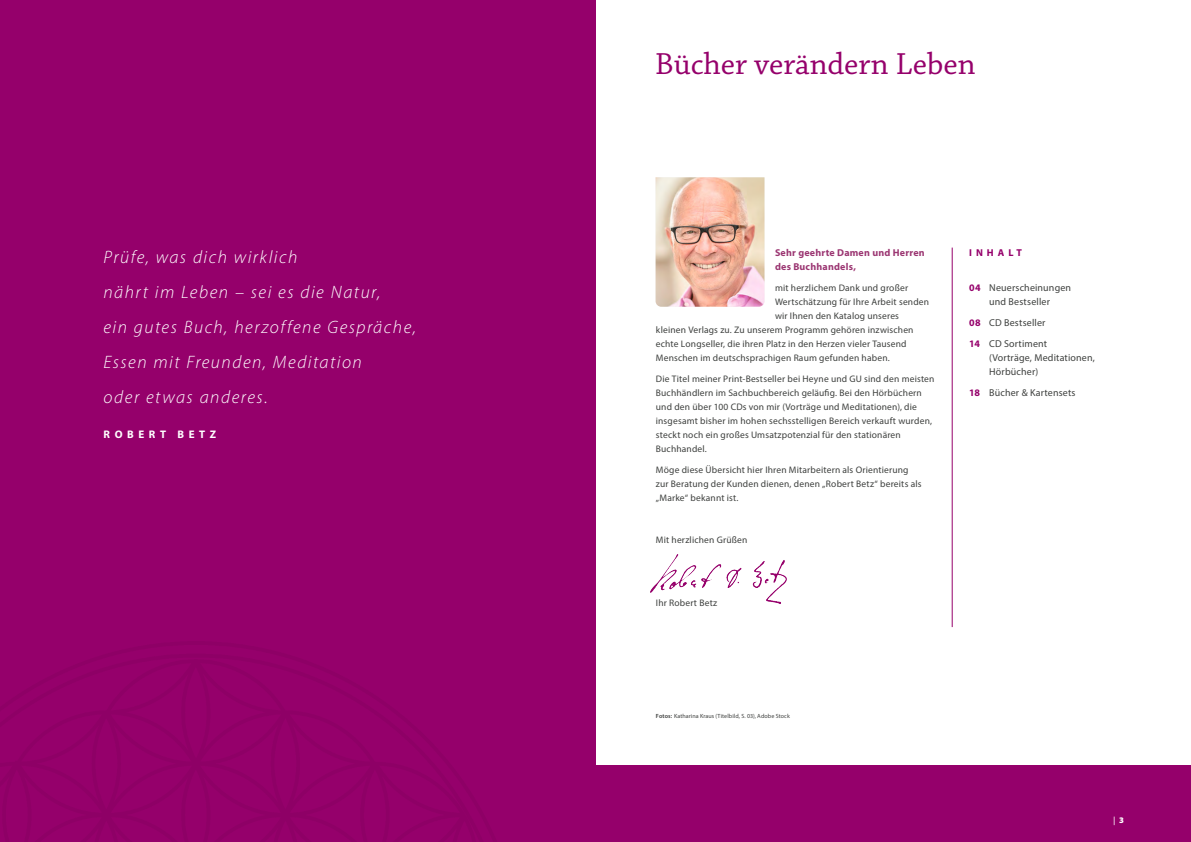
<style>
.page{position:relative;width:1191px;height:842px;background:#fff}
.page>*{position:absolute;margin:0;border:0;box-sizing:border-box;transform-origin:0 0}
.t1{font:32px "Chaparral Pro";color:#95006b}
.t2{font:italic 300 18px/35px "Myriad Pro";letter-spacing:.085em;color:#fff}
.t3{font:700 11px "Myriad Pro";letter-spacing:.42em;color:#fff}
.t4{font:10px/14px "Myriad Pro";letter-spacing:.015em;color:#3e403e}
.t5{font:700 10px/14px "Myriad Pro";letter-spacing:.02em;color:#9b3672}
.t6{font:700 10px "Myriad Pro";letter-spacing:.4em;color:#95006b}
.t7{font:9.5px/14px "Myriad Pro";letter-spacing:.02em;color:#3e403e}
.t8{font:600 condensed 8.5px "Myriad Pro";color:#fff}
.t9{font:6px "Myriad Pro";letter-spacing:.015em;color:#3e403e}
.s1{font-weight:700;color:#95006b}
.s2{font-weight:600}
.s3{font-weight:900;font-stretch:normal}
</style>
<div class="page">
<div style="left:0;top:765px;width:1191px;height:77px;background:#95006b"></div>
<div style="left:0;top:0;width:595px;height:842px;background:#95006b"></div>
<hr style="left:951px;top:248px;width:1px;height:379px;background:#95006b">
<img style="left:650px;top:554px;width:137px;height:50px">
<img style="left:655px;top:177px;width:109px;height:130px">
<h2 class="t2" style="left:103px;top:239px;width:314px">Prüfe, was dich wirklich<br>nährt im Leben – sei es die Natur,<br>ein gutes Buch, herzoffene Gespräche,<br>Essen mit Freunden, Meditation<br>oder etwas anderes.</h2>
<p class="t3" style="left:104px;top:427px;width:114px">ROBERT BETZ</p>
<h1 class="t1" style="left:655px;top:46px;width:322px">Bücher verändern Leben</h1>
<p class="t5" style="left:775px;top:245px;width:151px">Sehr geehrte Damen und Herren des Buchhandels,</p>
<p class="t7" style="left:775px;top:281px;width:135px">mit herzlichem Dank und großer</p>
<p class="t7" style="left:775px;top:295px;width:156px">Wertschätzung für Ihre Arbeit senden</p>
<p class="t7" style="left:775px;top:309px;width:126px">wir Ihnen den Katalog unseres</p>
<p class="t7" style="left:656px;top:323px;width:259px">kleinen Verlags zu. Zu unserem Programm gehören inzwischen</p>
<p class="t7" style="left:656px;top:337px;width:252px">echte Longseller, die ihren Platz in den Herzen vieler Tausend</p>
<p class="t7" style="left:656px;top:351px;width:235px">Menschen im deutschsprachigen Raum gefunden haben.</p>
<p class="t7" style="left:656px;top:372px;width:280px">Die Titel meiner Print-Bestseller bei Heyne und GU sind den meisten Buchhändlern im Sachbuchbereich geläufig. Bei den Hörbüchern und den über 100 CDs von mir (Vorträge und Meditationen), die insgesamt bisher im hohen sechsstelligen Bereich verkauft wurden, steckt noch ein großes Umsatzpotenzial für den stationären Buchhandel.</p>
<p class="t7" style="left:656px;top:463px;width:267px">Möge diese Übersicht hier Ihren Mitarbeitern als Orientierung zur Beratung der Kunden dienen, denen „Robert Betz“ bereits als „Marke“ bekannt ist.</p>
<p class="t7" style="left:656px;top:533px;width:93px">Mit herzlichen Grüßen</p>
<p class="t7" style="left:656px;top:596px;width:63px">Ihr Robert Betz</p>
<p class="t6" style="left:969px;top:246px;width:54px">INHALT</p>
<p class="t4" style="left:969px;top:280px;width:103px;text-align:center"><span class="s1">04</span> Neuerscheinungen und Bestseller</p>
<p class="t4" style="left:969px;top:312px;width:79px;line-height:21px"><span class="s1">08</span> CD Bestseller<br><span class="s1">14</span> CD Sortiment</p>
<p class="t4" style="left:989px;top:350px;width:107px">(Vorträge, Meditationen,<br>Hörbücher)</p>
<p class="t4" style="left:969px;top:385px;width:108px"><span class="s1">18</span> Bücher &amp; Kartensets</p>
<p class="t9" style="left:656px;top:712px;width:135px"><span class="s2">Fotos:</span> Katharina Kraus (Titelbild, S. 03), Adobe Stock</p>
<p class="t8" style="left:1113px;top:815px;width:12px">| <span class="s3">3</span></p>
</div>
